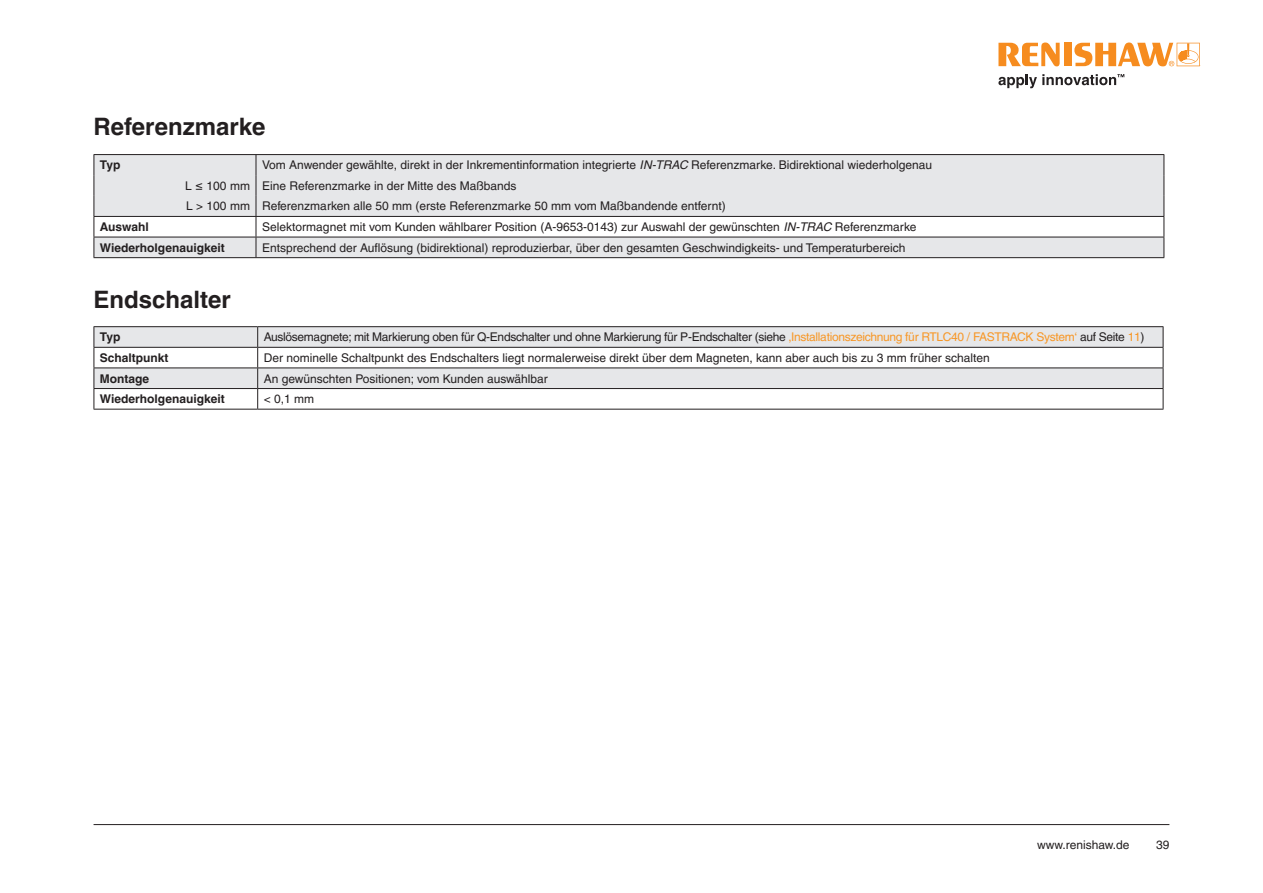
<style>
.page{position:relative;width:1263px;height:893px;background:#fff}
.page>*{position:absolute;margin:0;border:0;box-sizing:border-box;transform-origin:0 0}
.Heading_1__16pt_bold{font:700 24px "Helvetica LT Pro";color:#231f20}
.Table_body_left_aligned{font:12px "Helvetica LT Pro";color:#231f20}
.Table_body_left_aligned-2{font:12px "Helvetica LT Pro";letter-spacing:-.025em;color:#231f20}
.Column_1_bold_text{font:700 12px "Helvetica LT Pro";color:#231f20}
.Table_body_text_centred{font:12px "Helvetica LT Pro";color:#231f20}
.s1{font-style:italic}
.s2{color:#f79727}
</style>
<div class="page">
<hr style="left:94px;top:824px;width:1075px;height:1px;background:#231f20">
<svg style="left:95px;top:155px;width:1068px;height:102px;fill:#e6e7e9"></svg>
<hr style="left:94px;top:154px;width:162px;height:1px;background:#231f20">
<hr style="left:256px;top:154px;width:908px;height:1px;background:#231f20">
<hr style="left:94px;top:216px;width:162px;height:1px;background:#231f20">
<hr style="left:256px;top:216px;width:908px;height:1px;background:#231f20">
<hr style="left:94px;top:237px;width:162px;height:1px;background:#231f20">
<svg style="left:94px;top:155px;width:1px;height:102px"></svg>
<hr style="left:256px;top:237px;width:908px;height:1px;background:#231f20">
<svg style="left:256px;top:155px;width:1px;height:102px"></svg>
<svg style="left:1163px;top:155px;width:1px;height:102px"></svg>
<hr style="left:94px;top:257px;width:162px;height:1px;background:#231f20">
<hr style="left:256px;top:257px;width:908px;height:1px;background:#231f20">
<svg style="left:95px;top:327px;width:1068px;height:61px;fill:#e6e7e9"></svg>
<hr style="left:94px;top:326px;width:164px;height:1px;background:#231f20">
<hr style="left:258px;top:326px;width:905px;height:1px;background:#231f20">
<hr style="left:94px;top:347px;width:164px;height:1px;background:#231f20">
<hr style="left:258px;top:347px;width:905px;height:1px;background:#231f20">
<hr style="left:94px;top:368px;width:164px;height:1px;background:#231f20">
<hr style="left:258px;top:368px;width:905px;height:1px;background:#231f20">
<hr style="left:94px;top:388px;width:164px;height:1px;background:#231f20">
<svg style="left:94px;top:327px;width:1px;height:82px"></svg>
<hr style="left:258px;top:388px;width:905px;height:1px;background:#231f20">
<svg style="left:257px;top:327px;width:1px;height:82px"></svg>
<svg style="left:1163px;top:327px;width:1px;height:82px"></svg>
<hr style="left:94px;top:409px;width:164px;height:1px;background:#231f20">
<hr style="left:258px;top:409px;width:905px;height:1px;background:#231f20">
<svg style="left:998px;top:43px;width:62px;height:23px"></svg>
<div style="left:1064px;top:43px;width:8px;height:23px;background:#f68c1f"></div>
<svg style="left:1074px;top:43px;width:126px;height:23px"></svg>
<svg style="left:998px;top:74px;width:126px;height:14px"></svg>
<p class="Heading_1__16pt_bold" style="left:94px;top:112px;width:173px">Referenzmarke</p>
<p class="Column_1_bold_text" style="left:100px;top:158px;width:22px">Typ</p>
<p class="Table_body_left_aligned" style="left:262px;top:158px;width:672px">Vom Anwender gewählte, direkt in der Inkrementinformation integrierte <span class="s1">IN-TRAC</span> Referenzmarke. Bidirektional wiederholgenau</p>
<p class="Table_body_text_centred" style="left:185px;top:179px;width:66px">L ≤ 100 mm</p>
<p class="Table_body_left_aligned" style="left:262px;top:179px;width:256px">Eine Referenzmarke in der Mitte des Maßbands</p>
<p class="Table_body_text_centred" style="left:186px;top:199px;width:65px">L &gt; 100 mm</p>
<p class="Table_body_left_aligned" style="left:262px;top:199px;width:465px">Referenzmarken alle 50 mm (erste Referenzmarke 50 mm vom Maßbandende entfernt)</p>
<p class="Column_1_bold_text" style="left:100px;top:219px;width:50px">Auswahl</p>
<p class="Table_body_left_aligned" style="left:262px;top:220px;width:656px">Selektormagnet mit vom Kunden wählbarer Position (A-9653-0143) zur Auswahl der gewünschten <span class="s1">IN-TRAC</span> Referenzmarke</p>
<p class="Column_1_bold_text" style="left:100px;top:240px;width:126px">Wiederholgenauigkeit</p>
<p class="Table_body_left_aligned" style="left:262px;top:240px;width:645px">Entsprechend der Auflösung (bidirektional) reproduzierbar, über den gesamten Geschwindigkeits- und Temperaturbereich</p>
<p class="Heading_1__16pt_bold" style="left:94px;top:284px;width:139px">Endschalter</p>
<p class="Column_1_bold_text" style="left:100px;top:330px;width:22px">Typ</p>
<p class="Table_body_left_aligned-2" style="left:264px;top:330px;width:882px">Auslösemagnete; mit Markierung oben für Q-Endschalter und ohne Markierung für P-Endschalter (siehe <span class="s2">‚Installationszeichnung für RTLC40 / FASTRACK System‘</span> auf Seite <span class="s2">11</span>)</p>
<p class="Column_1_bold_text" style="left:100px;top:350px;width:70px">Schaltpunkt</p>
<p class="Table_body_left_aligned" style="left:264px;top:351px;width:727px">Der nominelle Schaltpunkt des Endschalters liegt normalerweise direkt über dem Magneten, kann aber auch bis zu 3 mm früher schalten</p>
<p class="Column_1_bold_text" style="left:100px;top:371px;width:51px">Montage</p>
<p class="Table_body_left_aligned" style="left:264px;top:371px;width:286px">An gewünschten Positionen; vom Kunden auswählbar</p>
<p class="Column_1_bold_text" style="left:100px;top:392px;width:126px">Wiederholgenauigkeit</p>
<p class="Table_body_left_aligned" style="left:264px;top:392px;width:52px">&lt; 0,1 mm</p>
<p class="Table_body_left_aligned" style="left:1037px;top:838px;width:94px">www.renishaw.de</p>
<p class="Table_body_left_aligned" style="left:1156px;top:838px;width:15px">39</p>
</div>
